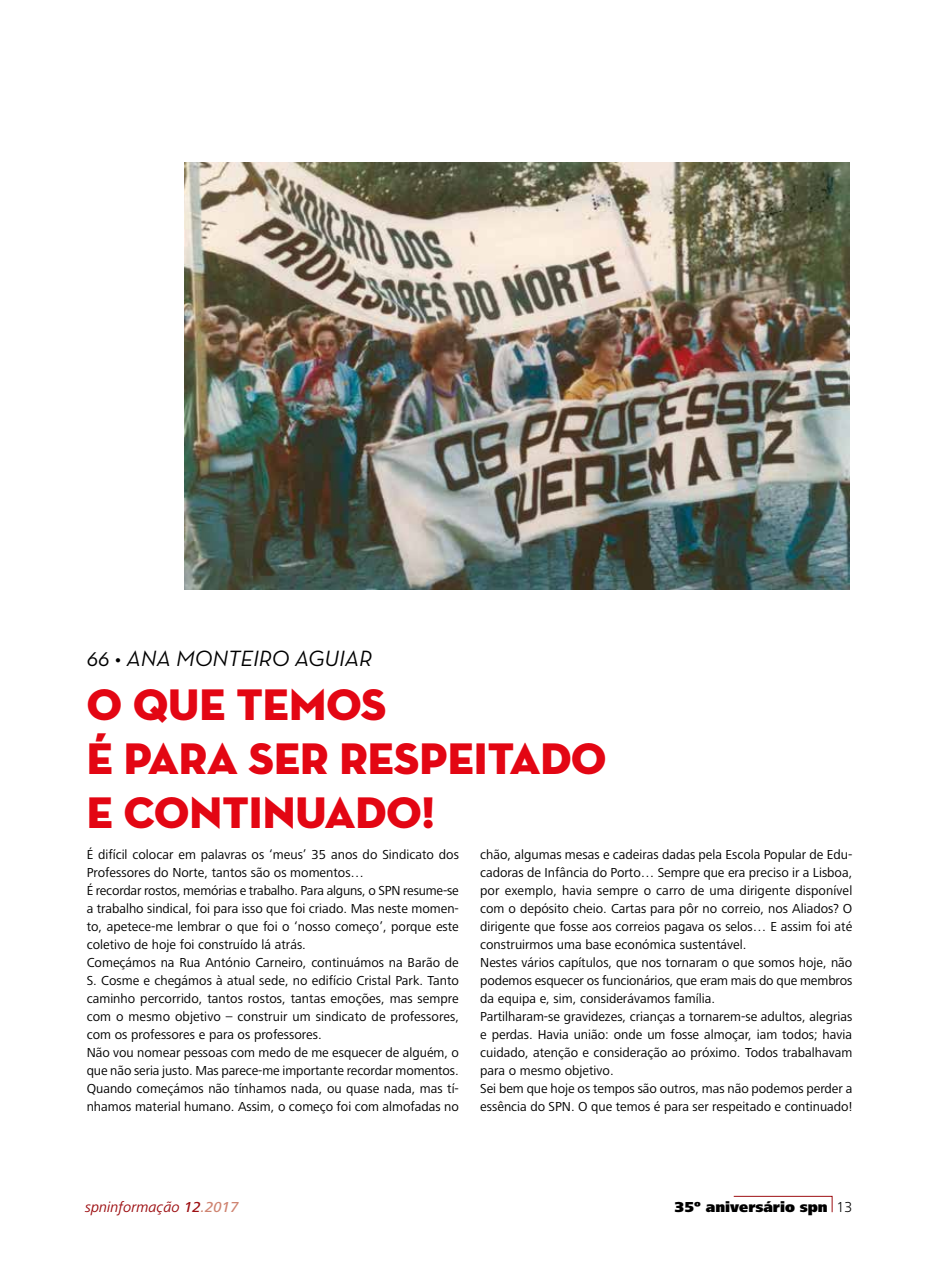
<style>
.page{position:relative;width:936px;height:1276px;background:#fff}
.page>*{position:absolute;margin:0;border:0;box-sizing:border-box;transform-origin:0 0}
.t1{font:45px/54px "Neutra Disp Titling";color:#e30613}
.t2{font:italic 22.5px "Neutra Text";color:#000}
.t3{font:italic 15px "Frutiger Next LT";color:#9d0f12}
.t4{font:900 15px "Frutiger Next LT";color:#000}
.t5{font:13.5px/18px "Frutiger Next LT";color:#000}
.s1{font-weight:500}
.s2{font-weight:500;color:#cf8471}
.s3{font-weight:300}
</style>
<div class="page">
<svg style="left:733px;top:1195px;width:99px;height:18px"></svg>
<img style="left:184px;top:162px;width:665px;height:427px">
<h2 class="t2" style="left:87px;top:644px;width:287px">66 • ANA MONTEIRO AGUIAR</h2>
<h1 class="t1" style="left:87px;top:677px;width:521px">O QUE TEMOS<br>É PARA SER RESPEITADO<br>E CONTINUADO!</h1>
<p class="t5" style="left:480px;top:846px;width:373px">chão, algumas mesas e cadeiras dadas pela Escola Popular de Edu&shy;cadoras de Infância do Porto… Sempre que era preciso ir a Lisboa, por exemplo, havia sempre o carro de uma dirigente disponível com o depósito cheio. Cartas para pôr no correio, nos Aliados? O dirigente que fosse aos correios pagava os selos… E assim foi até construirmos uma base económica sustentável.<br>Nestes vários capítulos, que nos tornaram o que somos hoje, não podemos esquecer os funcionários, que eram mais do que membros da equipa e, sim, considerávamos família.<br>Partilharam-se gravidezes, crianças a tornarem-se adultos, alegrias e perdas. Havia união: onde um fosse almoçar, iam todos; havia cuidado, atenção e consideração ao próximo. Todos trabalhavam para o mesmo objetivo.<br>Sei bem que hoje os tempos são outros, mas não podemos perder a essência do SPN. O que temos é para ser respeitado e continuado!</p>
<p class="t5" style="left:87px;top:846px;width:374px">É difícil colocar em palavras os ‘meus’ 35 anos do Sindicato dos Professores do Norte, tantos são os momentos…<br>É recordar rostos, memórias e trabalho. Para alguns, o SPN resume-se a trabalho sindical, foi para isso que foi criado. Mas neste momen&shy;to, apetece-me lembrar o que foi o ‘nosso começo’, porque este coletivo de hoje foi construído lá atrás.<br>Começámos na Rua António Carneiro, continuámos na Barão de S. Cosme e chegámos à atual sede, no edifício Cristal Park. Tanto caminho percorrido, tantos rostos, tantas emoções, mas sempre com o mesmo objetivo – construir um sindicato de professores, com os professores e para os professores.<br>Não vou nomear pessoas com medo de me esquecer de alguém, o que não seria justo. Mas parece-me importante recordar momentos.<br>Quando começámos não tínhamos nada, ou quase nada, mas tí&shy;nhamos material humano. Assim, o começo foi com almofadas no</p>
<p class="t3" style="left:85px;top:1199px;width:155px">spninformação <span class="s1">12</span><span class="s2">.2017</span></p>
<p class="t4" style="left:674px;top:1198px;width:179px">35º aniversário spn <span class="s3">13</span></p>
</div>
